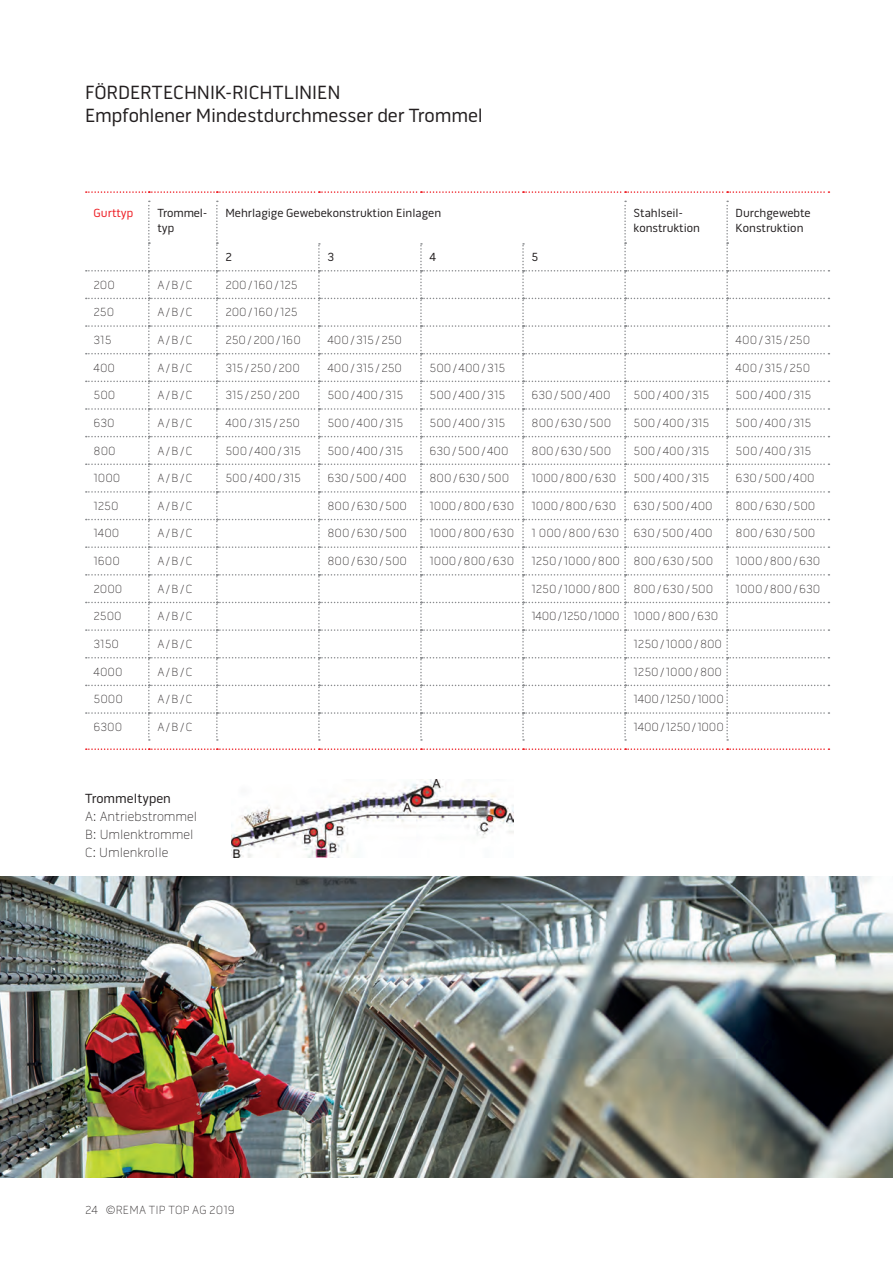
<style>
.page{position:relative;width:893px;height:1263px;background:#fff}
.page>*{position:absolute;margin:0;border:0;box-sizing:border-box;transform-origin:0 0}
.t1{font:19.5px/23.4px "Pill Gothic OTC600 mg";letter-spacing:-.005em;color:#231f20}
.t2{font:100 13.5px/18px "Pill Gothic 600 mg";color:#231f20}
.t3{font:13.5px "Pill Gothic OTC600 mg";color:#231f20}
.t4{font:100 12px "Pill Gothic 600 mg";color:#231f20}
.t5{font:12px/14.4px "Pill Gothic OTC600 mg";color:#231f20}
.t6{font:100 12px "Pill Gothic 600 mg";letter-spacing:-.02em;color:#231f20}
.t7{font:12px "Pill Gothic OTC600 mg";color:#ee1d23}
</style>
<div class="page">
<img style="left:0;top:876px;width:893px;height:302px">
<svg style="left:86px;top:191px;width:743px;height:2px"></svg>
<svg style="left:86px;top:748px;width:743px;height:2px"></svg>
<svg style="left:86px;top:201px;width:743px;height:540px"></svg>
<img style="left:232px;top:779px;width:281px;height:78px">
<h1 class="t1" style="left:85px;top:80px;width:399px">FÖRDERTECHNIK-RICHTLINIEN<br>Empfohlener Mindestdurchmesser der Trommel</h1>
<p class="t7" style="left:94px;top:206px;width:41px">Gurttyp</p>
<p class="t5" style="left:157px;top:206px;width:51px">Trommel&shy;typ</p>
<p class="t5" style="left:225px;top:206px;width:217px">Mehrlagige Gewebekonstruktion Einlagen</p>
<p class="t5" style="left:634px;top:206px;width:68px">Stahlseil&shy;konstruktion</p>
<p class="t5" style="left:736px;top:206px;width:77px">Durchgewebte<br>Konstruktion</p>
<p class="t5" style="left:225px;top:250px;width:8px">2</p>
<p class="t5" style="left:327px;top:250px;width:8px">3</p>
<p class="t5" style="left:429px;top:250px;width:8px">4</p>
<p class="t5" style="left:531px;top:250px;width:8px">5</p>
<p class="t4" style="left:94px;top:278px;width:23px">200</p>
<p class="t4" style="left:157px;top:278px;width:37px">A/B/C</p>
<p class="t4" style="left:225px;top:278px;width:74px">200/160/125</p>
<p class="t4" style="left:94px;top:305px;width:22px">250</p>
<p class="t4" style="left:157px;top:305px;width:37px">A/B/C</p>
<p class="t4" style="left:225px;top:305px;width:74px">200/160/125</p>
<p class="t4" style="left:94px;top:333px;width:19px">315</p>
<p class="t4" style="left:157px;top:333px;width:37px">A/B/C</p>
<p class="t4" style="left:225px;top:333px;width:77px">250/200/160</p>
<p class="t4" style="left:327px;top:333px;width:76px">400/315/250</p>
<p class="t4" style="left:736px;top:333px;width:76px">400/315/250</p>
<p class="t4" style="left:94px;top:361px;width:23px">400</p>
<p class="t4" style="left:157px;top:361px;width:37px">A/B/C</p>
<p class="t4" style="left:225px;top:361px;width:76px">315/250/200</p>
<p class="t4" style="left:327px;top:361px;width:76px">400/315/250</p>
<p class="t4" style="left:429px;top:361px;width:77px">500/400/315</p>
<p class="t4" style="left:736px;top:361px;width:76px">400/315/250</p>
<p class="t4" style="left:94px;top:388px;width:23px">500</p>
<p class="t4" style="left:157px;top:388px;width:37px">A/B/C</p>
<p class="t4" style="left:225px;top:388px;width:76px">315/250/200</p>
<p class="t4" style="left:327px;top:388px;width:77px">500/400/315</p>
<p class="t4" style="left:429px;top:388px;width:77px">500/400/315</p>
<p class="t4" style="left:531px;top:388px;width:81px">630/500/400</p>
<p class="t4" style="left:634px;top:388px;width:77px">500/400/315</p>
<p class="t4" style="left:736px;top:388px;width:77px">500/400/315</p>
<p class="t4" style="left:94px;top:416px;width:23px">630</p>
<p class="t4" style="left:157px;top:416px;width:37px">A/B/C</p>
<p class="t4" style="left:225px;top:416px;width:76px">400/315/250</p>
<p class="t4" style="left:327px;top:416px;width:77px">500/400/315</p>
<p class="t4" style="left:429px;top:416px;width:77px">500/400/315</p>
<p class="t4" style="left:531px;top:416px;width:81px">800/630/500</p>
<p class="t4" style="left:634px;top:416px;width:77px">500/400/315</p>
<p class="t4" style="left:736px;top:416px;width:77px">500/400/315</p>
<p class="t4" style="left:94px;top:443px;width:24px">800</p>
<p class="t4" style="left:157px;top:443px;width:37px">A/B/C</p>
<p class="t4" style="left:225px;top:443px;width:77px">500/400/315</p>
<p class="t4" style="left:327px;top:443px;width:77px">500/400/315</p>
<p class="t4" style="left:429px;top:443px;width:81px">630/500/400</p>
<p class="t4" style="left:531px;top:443px;width:81px">800/630/500</p>
<p class="t4" style="left:634px;top:443px;width:77px">500/400/315</p>
<p class="t4" style="left:736px;top:443px;width:77px">500/400/315</p>
<p class="t4" style="left:94px;top:471px;width:28px">1000</p>
<p class="t4" style="left:157px;top:471px;width:37px">A/B/C</p>
<p class="t4" style="left:225px;top:471px;width:77px">500/400/315</p>
<p class="t4" style="left:327px;top:471px;width:81px">630/500/400</p>
<p class="t4" style="left:429px;top:471px;width:81px">800/630/500</p>
<p class="t4" style="left:531px;top:471px;width:86px">1000/800/630</p>
<p class="t4" style="left:634px;top:471px;width:77px">500/400/315</p>
<p class="t4" style="left:736px;top:471px;width:81px">630/500/400</p>
<p class="t4" style="left:94px;top:499px;width:27px">1250</p>
<p class="t4" style="left:157px;top:499px;width:37px">A/B/C</p>
<p class="t4" style="left:327px;top:499px;width:81px">800/630/500</p>
<p class="t4" style="left:429px;top:499px;width:86px">1000/800/630</p>
<p class="t4" style="left:531px;top:499px;width:86px">1000/800/630</p>
<p class="t4" style="left:634px;top:499px;width:81px">630/500/400</p>
<p class="t4" style="left:736px;top:499px;width:81px">800/630/500</p>
<p class="t4" style="left:94px;top:526px;width:27px">1400</p>
<p class="t4" style="left:157px;top:526px;width:37px">A/B/C</p>
<p class="t4" style="left:327px;top:526px;width:81px">800/630/500</p>
<p class="t4" style="left:429px;top:526px;width:86px">1000/800/630</p>
<p class="t4" style="left:531px;top:526px;width:183px">1 000/800/630 630/500/400</p>
<p class="t4" style="left:736px;top:526px;width:81px">800/630/500</p>
<p class="t4" style="left:94px;top:554px;width:28px">1600</p>
<p class="t4" style="left:157px;top:554px;width:37px">A/B/C</p>
<p class="t4" style="left:327px;top:554px;width:81px">800/630/500</p>
<p class="t4" style="left:429px;top:554px;width:86px">1000/800/630</p>
<p class="t4" style="left:531px;top:554px;width:183px">1250/1000/800 800/630/500</p>
<p class="t4" style="left:736px;top:554px;width:86px">1000/800/630</p>
<p class="t4" style="left:94px;top:582px;width:30px">2000</p>
<p class="t4" style="left:157px;top:582px;width:37px">A/B/C</p>
<p class="t4" style="left:531px;top:582px;width:183px">1250/1000/800 800/630/500</p>
<p class="t4" style="left:736px;top:582px;width:86px">1000/800/630</p>
<p class="t4" style="left:94px;top:609px;width:30px">2500</p>
<p class="t4" style="left:157px;top:609px;width:37px">A/B/C</p>
<p class="t6" style="left:531px;top:609px;width:188px">1400/1250/1000 1000/800/630</p>
<p class="t4" style="left:94px;top:637px;width:27px">3150</p>
<p class="t4" style="left:157px;top:637px;width:37px">A/B/C</p>
<p class="t4" style="left:634px;top:637px;width:90px">1250/1000/800</p>
<p class="t4" style="left:94px;top:665px;width:31px">4000</p>
<p class="t4" style="left:157px;top:665px;width:37px">A/B/C</p>
<p class="t4" style="left:634px;top:665px;width:90px">1250/1000/800</p>
<p class="t4" style="left:94px;top:692px;width:31px">5000</p>
<p class="t4" style="left:157px;top:692px;width:37px">A/B/C</p>
<p class="t4" style="left:634px;top:692px;width:92px">1400/1250/1000</p>
<p class="t4" style="left:94px;top:720px;width:30px">6300</p>
<p class="t4" style="left:157px;top:720px;width:37px">A/B/C</p>
<p class="t4" style="left:634px;top:720px;width:92px">1400/1250/1000</p>
<p class="t3" style="left:85px;top:791px;width:87px">Trommeltypen</p>
<p class="t2" style="left:85px;top:808px;width:114px">A: Antriebstrommel<br>B: Umlenktrommel<br>C: Umlenkrolle</p>
<p class="t4" style="left:85px;top:1203px;width:151px">24 ©REMA TIP TOP AG 2019</p>
</div>
